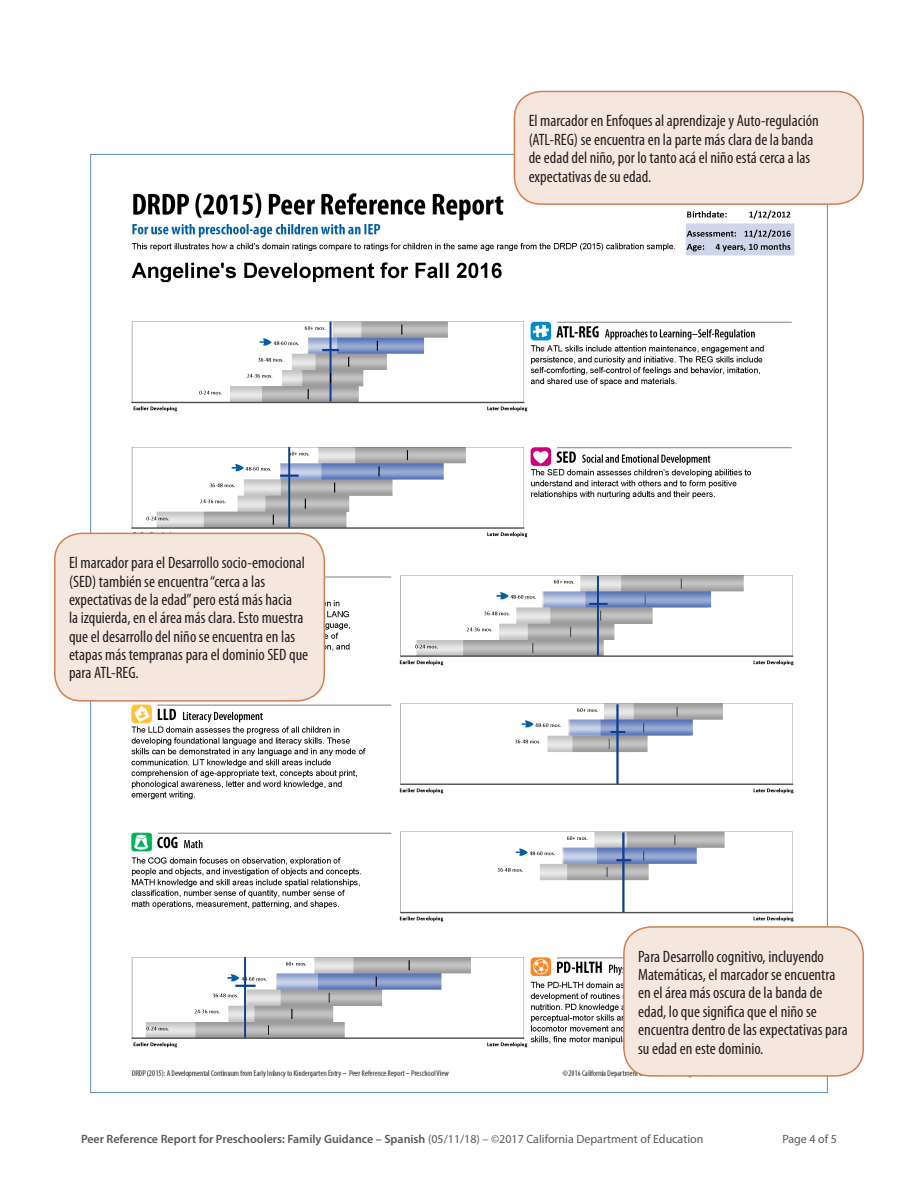
<style>
.page{position:relative;width:918px;height:1188px;background:#fff}
.page>*{position:absolute;margin:0;border:0;box-sizing:border-box;transform-origin:0 0}
.Table_Text{font:condensed 16.5px/18.3px "Myriad Pro";color:#231f20}
.t1{font:600 12px "Myriad Pro";color:#57585a}
.t2{font:12px "Myriad Pro";color:#57585a}
.s1{font-weight:400}
</style>
<div class="page">
<img style="left:99px;top:164px;width:696px;height:914px">
<div style="left:514px;top:91px;width:349px;height:113px;background:#f6e7de;border-radius:27px"></div>
<div style="left:514px;top:91px;width:350px;height:114px;border:2px solid #cf8051;border-radius:27px"></div>
<div style="left:55px;top:533px;width:269px;height:168px;background:#f6e7de;border-radius:27px"></div>
<div style="left:54px;top:533px;width:271px;height:169px;border:2px solid #cf8051;border-radius:27px"></div>
<div style="left:624px;top:927px;width:239px;height:149px;background:#f6e7de;border-radius:27px"></div>
<div style="left:623px;top:926px;width:241px;height:151px;border:2px solid #cf8051;border-radius:27px"></div>
<p class="Table_Text" style="left:69px;top:554px;width:241px">El marcador para el Desarrollo socio-emocional (SED) también se encuentra “cerca a las expectativas de la edad” pero está más hacia<br>la izquierda, en el área más clara. Esto muestra que el desarrollo del niño se encuentra en las etapas más tempranas para el dominio SED que para ATL-REG.</p>
<p class="Table_Text" style="left:529px;top:112px;width:292px">El marcador en Enfoques al aprendizaje y Auto-regulación (ATL-REG) se encuentra en la parte más clara de la banda de edad del niño, por lo tanto acá el niño está cerca a las expectativas de su edad.</p>
<p class="Table_Text" style="left:638px;top:947px;width:211px">Para Desarrollo cognitivo, incluyendo Matemáticas, el marcador se encuentra en el área más oscura de la banda de edad, lo que significa que el niño se encuentra dentro de las expectativas para su edad en este dominio.</p>
<p class="t1" style="left:81px;top:1131px;width:624px">Peer Reference Report for Preschoolers: Family Guidance – Spanish <span class="s1">(05/11/18) – ©2017 California Department of Education</span></p>
<p class="t2" style="left:782px;top:1132px;width:56px">Page 4 of 5</p>
</div>
